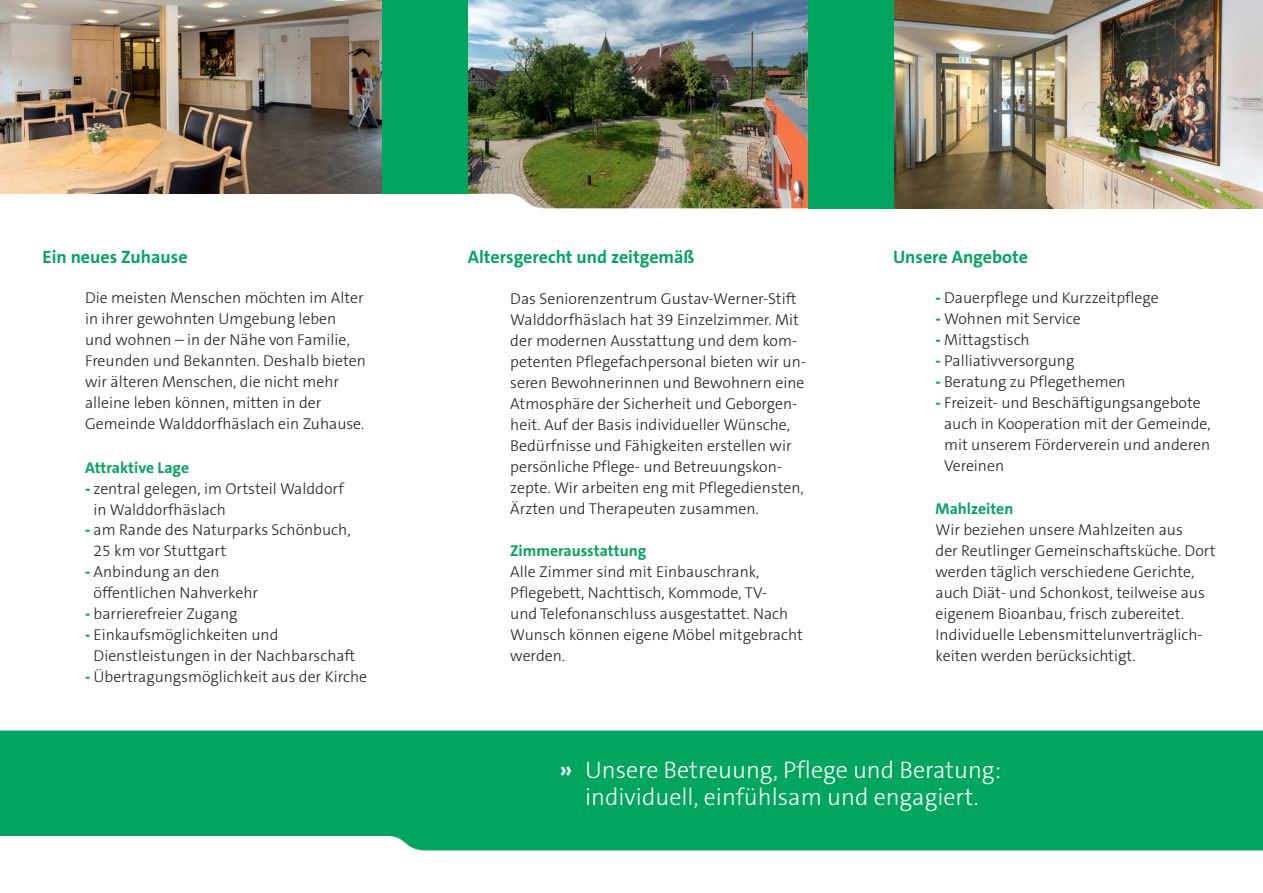
<style>
.page{position:relative;width:1263px;height:893px;background:#fff}
.page>*{position:absolute;margin:0;border:0;box-sizing:border-box;transform-origin:0 0}
.t1{font:300 24px/27px "The Sans C5";color:#fff;text-align:center}
.t2{font:700 18px "The Sans C5";color:#00a65d}
.t3{font:300 15.75px/21px "The Sans C5";color:#231f20}
.t4{font:700 15.75px "The Sans C5";color:#00a65d}
.s1{font-weight:800;color:#00a65d}
.s2{font-weight:700}
</style>
<div class="page">
<div style="left:0;top:730px;width:1263px;height:120px;background:#00a65d"></div>
<img style="left:468px;top:0;width:340px;height:208px">
<img style="left:0;top:0;width:383px;height:194px">
<img style="left:893px;top:0;width:370px;height:208px">
<div style="left:808px;top:0;width:85px;height:208px;background:#00a65d"></div>
<div style="left:383px;top:0;width:85px;height:194px;background:#00a65d"></div>
<p class="t2" style="left:43px;top:245px;width:147px">Ein neues Zuhause</p>
<p class="t2" style="left:468px;top:245px;width:228px">Altersgerecht und zeitgemäß</p>
<p class="t2" style="left:893px;top:245px;width:137px">Unsere Angebote</p>
<p class="t3" style="left:85px;top:287px;width:282px">Die meisten Menschen möchten im Alter in ihrer gewohnten Umgebung leben und wohnen – in der Nähe von Familie, Freunden und Bekannten. Deshalb bieten wir älteren Menschen, die nicht mehr alleine leben können, mitten in der Gemeinde Walddorfhäslach ein Zuhause.</p>
<p class="t4" style="left:85px;top:457px;width:106px">Attraktive Lage</p>
<p class="t3" style="left:94px;top:478px;width:252px;text-indent:-9px"><span class="s1">-</span> zentral gelegen, im Ortsteil Walddorf in Walddorfhäslach</p>
<p class="t3" style="left:94px;top:520px;width:259px;text-indent:-9px"><span class="s1">-</span> am Rande des Naturparks Schönbuch,<br>25 km vor Stuttgart</p>
<p class="t3" style="left:94px;top:562px;width:166px;text-indent:-9px"><span class="s1">-</span> Anbindung an den öffentlichen Nahverkehr</p>
<p class="t3" style="left:85px;top:604px;width:154px"><span class="s1">-</span> barrierefreier Zugang</p>
<p class="t3" style="left:94px;top:625px;width:263px;text-indent:-9px"><span class="s1">-</span> Einkaufsmöglichkeiten und<br>Dienstleistungen in der Nachbarschaft</p>
<p class="t3" style="left:85px;top:667px;width:284px"><span class="s1">-</span> Übertragungsmöglichkeit aus der Kirche</p>
<p class="t3" style="left:935px;top:287px;width:225px"><span class="s1">-</span> Dauerpflege und Kurzzeitpflege</p>
<p class="t3" style="left:935px;top:308px;width:147px"><span class="s1">-</span> Wohnen mit Service</p>
<p class="t3" style="left:935px;top:329px;width:96px"><span class="s1">-</span> Mittagstisch</p>
<p class="t3" style="left:935px;top:350px;width:140px"><span class="s1">-</span> Palliativversorgung</p>
<p class="t3" style="left:935px;top:371px;width:192px"><span class="s1">-</span> Beratung zu Pflegethemen</p>
<p class="t3" style="left:944px;top:392px;width:268px;text-indent:-9px"><span class="s1">-</span> Freizeit- und Beschäftigungsangebote auch in Kooperation mit der Gemeinde, mit unserem Förderverein und anderen<br>Vereinen</p>
<p class="t4" style="left:935px;top:499px;width:79px">Mahlzeiten</p>
<p class="t3" style="left:935px;top:520px;width:281px">Wir beziehen unsere Mahlzeiten aus<br>der Reutlinger Gemeinschaftsküche. Dort werden täglich verschiedene Gerichte, auch Diät- und Schonkost, teilweise aus eigenem Bioanbau, frisch zubereitet.<br>Individuelle Lebensmittelunverträglich&shy;keiten werden berücksichtigt.</p>
<p class="t3" style="left:510px;top:289px;width:297px">Das Seniorenzentrum Gustav-Werner-Stift Walddorfhäslach hat 39 Einzelzimmer. Mit der modernen Ausstattung und dem kom&shy;petenten Pflegefachpersonal bieten wir un&shy;seren Bewohnerinnen und Bewohnern eine Atmosphäre der Sicherheit und Geborgen&shy;heit. Auf der Basis individueller Wünsche, Bedürfnisse und Fähigkeiten erstellen wir persönliche Pflege- und Betreuungskon&shy;zepte. Wir arbeiten eng mit Pflegediensten, Ärzten und Therapeuten zusammen.</p>
<p class="t4" style="left:510px;top:541px;width:137px">Zimmerausstattung</p>
<p class="t3" style="left:510px;top:562px;width:294px">Alle Zimmer sind mit Einbauschrank, Pflegebett, Nachttisch, Kommode, TV-<br>und Telefonanschluss ausgestattet. Nach Wunsch können eigene Möbel mitgebracht werden.</p>
<h1 class="t1" style="left:560px;top:757px;width:443px"><span class="s2">»</span> Unsere Betreuung, Pflege und Beratung: individuell, einfühlsam und engagiert.</h1>
</div>
